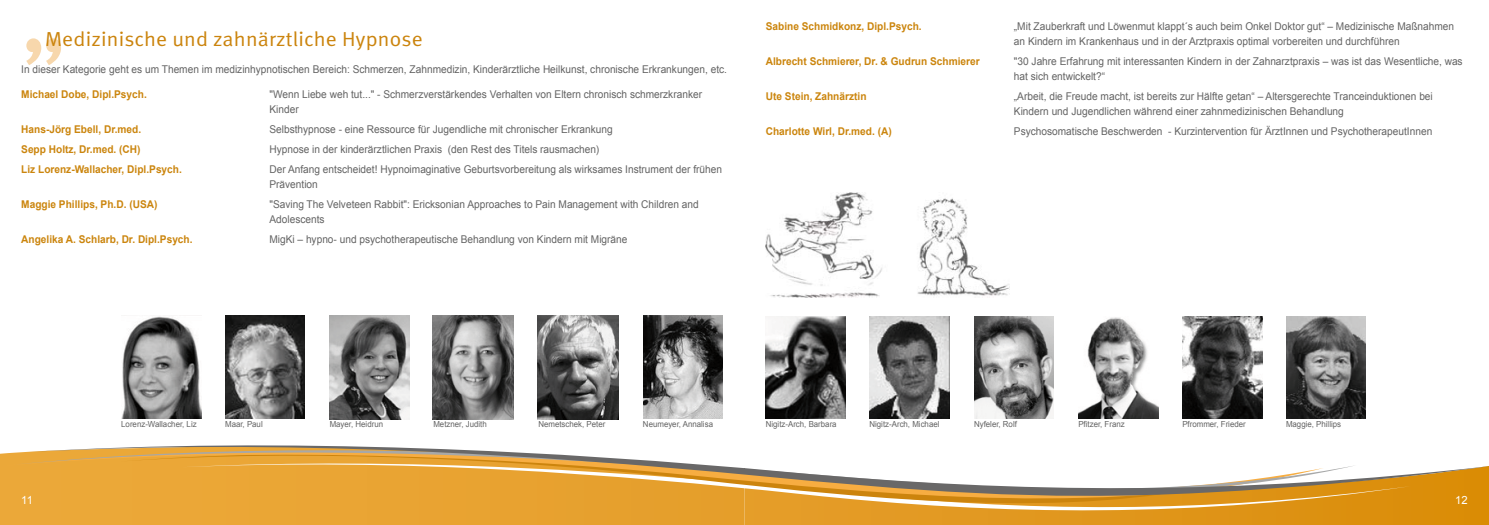
<style>
.page{position:relative;width:1489px;height:525px;background:#fff}
.page>*{position:absolute;margin:0;border:0;box-sizing:border-box;transform-origin:0 0}
.t1{font:100px "Meta Normal";color:#f7d7ac}
.t2{font:20.25px "Meta Normal";letter-spacing:.01em;color:#cb840d;scale:1.06 1}
.t3{font:11.25px "Arial";color:#fff}
.t4{font:10.75px/15px "Arial";color:#636363;scale:.95 1}
.t5{font:700 10.75px "Arial";color:#cb850d;scale:.95 1}
.t6{font:8.38px "Arial";color:#636363;scale:.95 1}
</style>
<div class="page">
<img style="left:121px;top:316px;width:80px;height:102px">
<img style="left:225px;top:315px;width:80px;height:103px">
<img style="left:329px;top:315px;width:81px;height:104px">
<img style="left:433px;top:315px;width:80px;height:104px">
<img style="left:538px;top:315px;width:80px;height:104px">
<img style="left:643px;top:315px;width:80px;height:103px">
<img style="left:765px;top:316px;width:80px;height:102px">
<img style="left:869px;top:316px;width:80px;height:102px">
<img style="left:974px;top:316px;width:79px;height:102px">
<img style="left:1078px;top:317px;width:80px;height:101px">
<img style="left:1182px;top:316px;width:79px;height:102px">
<img style="left:1286px;top:316px;width:79px;height:102px">
<img style="left:765px;top:193px;width:244px;height:104px">
<div style="left:0;top:518px;width:744px;height:6px;background:#e9a433"></div>
<svg style="left:0;top:452px;width:744px;height:66px;background:#e9a534"></svg>
<svg style="left:15px;top:451px;width:729px;height:62px;background:#e8a433"></svg>
<svg style="left:30px;top:445px;width:714px;height:56px;background:#e4ae56"></svg>
<svg style="left:1323px;top:501px;width:87px;height:16px"></svg>
<svg style="left:744px;top:513px;width:579px;height:5px;background:#e1971e"></svg>
<svg style="left:744px;top:501px;width:612px;height:12px;background:#e5a742"></svg>
<svg style="left:744px;top:465px;width:744px;height:36px"></svg>
<h2 class="t2" style="left:45px;top:27px;width:357px">Medizinische und zahnärztliche Hypnose</h2>
<p class="t4" style="left:21px;top:62px;width:744px">In dieser Kategorie geht es um Themen im medizinhypnotischen Bereich: Schmerzen, Zahnmedizin, Kinderärztliche Heilkunst, chronische Erkrankungen, etc.</p>
<p class="t5" style="left:21px;top:87px;width:134px">Michael Dobe, Dipl.Psych.</p>
<p class="t4" style="left:269px;top:87px;width:457px">"Wenn Liebe weh tut..." - Schmerzverstärkendes Verhalten von Eltern chronisch schmerzkranker<br>Kinder</p>
<p class="t5" style="left:21px;top:122px;width:128px">Hans-Jörg Ebell, Dr.med.</p>
<p class="t4" style="left:269px;top:122px;width:363px">Selbsthypnose - eine Ressource für Jugendliche mit chronischer Erkrankung</p>
<p class="t5" style="left:21px;top:142px;width:127px">Sepp Holtz, Dr.med. (CH)</p>
<p class="t4" style="left:269px;top:141px;width:349px">Hypnose in der kinderärztlichen Praxis (den Rest des Titels rausmachen)</p>
<p class="t5" style="left:21px;top:162px;width:171px">Liz Lorenz-Wallacher, Dipl.Psych.</p>
<p class="t4" style="left:269px;top:161px;width:478px">Der Anfang entscheidet! Hypnoimaginative Geburtsvorbereitung als wirksames Instrument der frühen<br>Prävention</p>
<p class="t5" style="left:21px;top:197px;width:145px">Maggie Phillips, Ph.D. (USA)</p>
<p class="t4" style="left:269px;top:196px;width:453px">"Saving The Velveteen Rabbit": Ericksonian Approaches to Pain Management with Children and<br>Adolescents</p>
<p class="t5" style="left:21px;top:232px;width:182px">Angelika A. Schlarb, Dr. Dipl.Psych.</p>
<p class="t4" style="left:269px;top:231px;width:378px">MigKi – hypno- und psychotherapeutische Behandlung von Kindern mit Migräne</p>
<h1 class="t1" style="left:21px;top:-42px;width:47px">„</h1>
<p class="t5" style="left:765px;top:19px;width:166px">Sabine Schmidkonz, Dipl.Psych.</p>
<p class="t4" style="left:1013px;top:19px;width:465px">„Mit Zauberkraft und Löwenmut klappt´s auch beim Onkel Doktor gut“ – Medizinische Maßnahmen an Kindern im Krankenhaus und in der Arztpraxis optimal vorbereiten und durchführen</p>
<p class="t5" style="left:765px;top:54px;width:227px">Albrecht Schmierer, Dr. &amp; Gudrun Schmierer</p>
<p class="t4" style="left:1013px;top:54px;width:474px">"30 Jahre Erfahrung mit interessanten Kindern in der Zahnarztpraxis – was ist das Wesentliche, was hat sich entwickelt?“</p>
<p class="t5" style="left:765px;top:89px;width:108px">Ute Stein, Zahnärztin</p>
<p class="t4" style="left:1013px;top:89px;width:442px">„Arbeit, die Freude macht, ist bereits zur Hälfte getan“ – Altersgerechte Tranceinduktionen bei<br>Kindern und Jugendlichen während einer zahnmedizinischen Behandlung</p>
<p class="t5" style="left:765px;top:124px;width:134px">Charlotte Wirl, Dr.med. (A)</p>
<p class="t4" style="left:1013px;top:124px;width:442px">Psychosomatische Beschwerden - Kurzintervention für ÄrztInnen und PsychotherapeutInnen</p>
<p class="t6" style="left:121px;top:418px;width:81px">Lorenz-Wallacher, Liz</p>
<p class="t6" style="left:225px;top:418px;width:41px">Maar, Paul</p>
<p class="t6" style="left:330px;top:418px;width:58px">Mayer, Heidrun</p>
<p class="t6" style="left:433px;top:418px;width:58px">Metzner, Judith</p>
<p class="t6" style="left:538px;top:418px;width:72px">Nemetschek, Peter</p>
<p class="t6" style="left:643px;top:418px;width:75px">Neumeyer, Annalisa</p>
<p class="t6" style="left:765px;top:418px;width:76px">Nigitz-Arch, Barbara</p>
<p class="t6" style="left:869px;top:418px;width:75px">Nigitz-Arch, Michael</p>
<p class="t6" style="left:974px;top:418px;width:47px">Nyfeler, Rolf</p>
<p class="t6" style="left:1078px;top:418px;width:50px">Pfitzer, Franz</p>
<p class="t6" style="left:1182px;top:418px;width:68px">Pfrommer, Frieder</p>
<p class="t6" style="left:1285px;top:418px;width:60px">Maggie, Phillips</p>
<p class="t3" style="left:21px;top:492px;width:13px">11</p>
<p class="t3" style="left:1454px;top:492px;width:14px">12</p>
</div>
